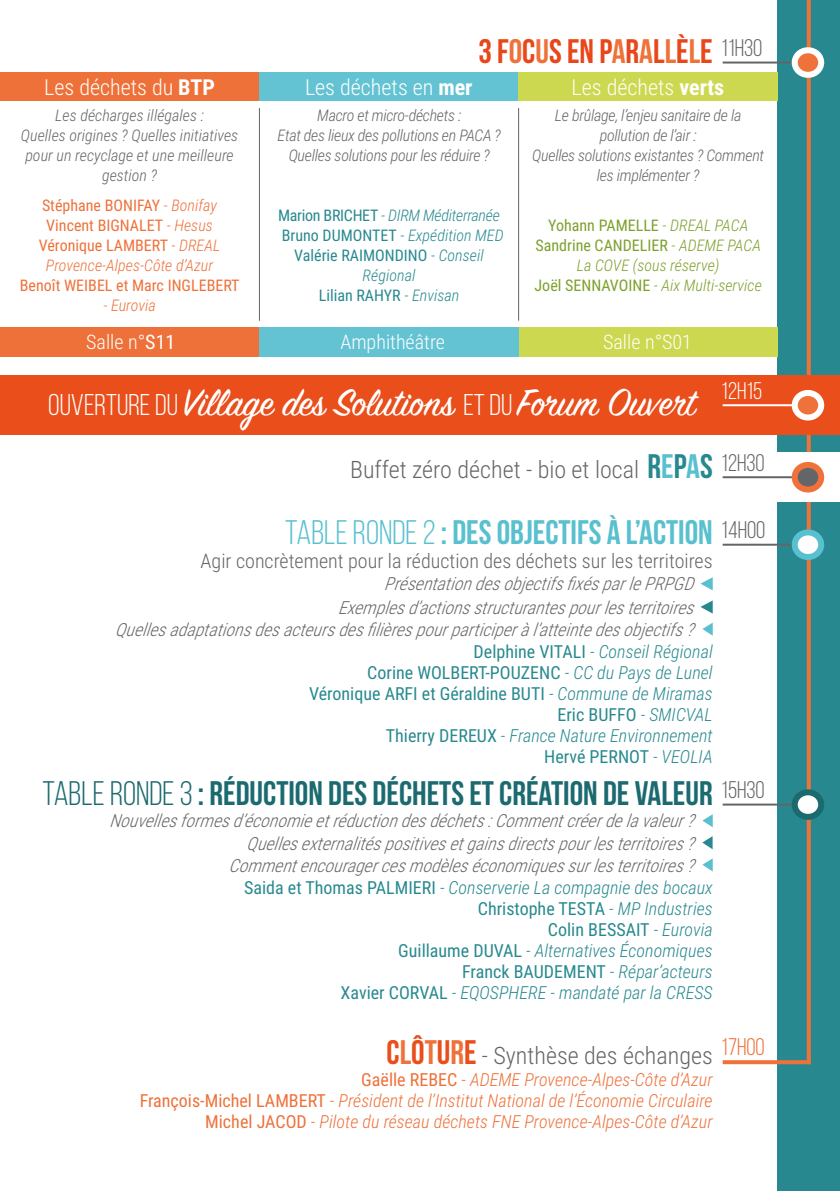
<style>
.page{position:relative;width:840px;height:1191px;background:#fff}
.page>*{position:absolute;margin:0;border:0;box-sizing:border-box;transform-origin:0 0}
.t1{font:42px "Sign Painter House Script";letter-spacing:-.005em;color:#fff}
.t2{font:34px "Bebas Neue";color:#1b6a70}
.t3{font:34px "Bebas Neue";color:#58c0cf}
.t4{font:34px "Bebas Neue";color:#e8471a}
.t5{font:34px "Bebas Neue";color:#27898f}
.t6{font:300 24px "Roboto Condensed";color:#646568}
.t7{font:24px "Bebas Neue";color:#646568}
.t8{font:24px "Bebas Neue";color:#fff}
.t9{font:24px "Bebas Neue";color:#ee713a}
.t10{font:300 22px "Roboto Condensed";color:#fff}
.t11{font:300 20px "Roboto Condensed";color:#646568}
.t12{font:300 20px "Roboto Condensed";color:#fff}
.t13{font:italic 300 18px "Roboto Condensed";color:#646568}
.t14{font:italic 300 18px "Roboto Condensed";color:#ee713a}
.t15{font:italic 300 18px "Roboto Condensed";color:#27898f}
.t16{font:18px "Roboto Condensed";color:#28898f}
.t17{font:18px "Roboto Condensed";color:#27898f}
.t18{font:italic 300 18px "Roboto Condensed";color:#28898f}
.t19{font:italic 300 16px/20px "Roboto Condensed";letter-spacing:-.02em;color:#646568;text-align:center}
.t20{font:italic 300 16px/20px "Roboto Condensed";color:#646568;text-align:center}
.t21{font:16px "Roboto Condensed";color:#ee713a}
.t22{font:italic 300 16px/20px "Roboto Condensed";color:#ee713a;text-align:center}
.t23{font:16px/20px "Roboto Condensed";color:#27898f;text-align:center}
.t24{font:16px "Roboto Condensed";color:#7da02b}
.t25{font:italic 300 16px "Roboto Condensed";color:#7da02b}
.t26{font:italic 300 16px "Roboto Condensed";letter-spacing:-.02em;color:#27898f}
.t27{font:italic 300 16px "Roboto Condensed";color:#27898f}
.s1{color:#ee723a}
.s2{font-weight:700}
.s3{font-weight:300;font-style:italic}
.s4{font-weight:400;font-style:normal}
.s5{font-weight:400}
.s6{font-family:"Bebas Neue";font-size:30px}
.s7{color:#58c0cf}
.s8{font-style:inherit}
.s9{font-family:"Bebas Neue";font-weight:400;font-size:34px;color:#e94e1b}
.s10{font-family:"Bebas Neue";font-weight:400;font-size:34px;color:#ee723a}
</style>
<div class="page">
<div style="left:777px;top:0;width:62px;height:1191px;background:#27898f"></div>
<svg style="left:806px;top:0;width:4px;height:1060px;background:#c7764a"></svg>
<hr style="left:722px;top:62px;width:73px;height:2px;background:#646568">
<div style="left:0;top:72px;width:259px;height:29px;background:#ee713a"></div>
<div style="left:259px;top:72px;width:259px;height:29px;background:#64c3d3"></div>
<hr style="left:518px;top:108px;width:1px;height:213px;background:#646568">
<div style="left:518px;top:72px;width:259px;height:29px;background:#ccd84f"></div>
<hr style="left:259px;top:108px;width:1px;height:213px;background:#646568">
<div style="left:0;top:328px;width:259px;height:29px;background:#ee713a"></div>
<div style="left:259px;top:328px;width:259px;height:29px;background:#64c3d3"></div>
<div style="left:518px;top:328px;width:259px;height:29px;background:#ccd84f"></div>
<hr style="left:722px;top:544px;width:74px;height:2px;background:#646568">
<svg style="left:794px;top:532px;width:26px;height:25px"></svg>
<div style="left:791px;top:529px;width:32px;height:31px;border:6px solid #58c0cf;border-radius:50%"></div>
<svg style="left:700px;top:577px;width:12px;height:13px"></svg>
<svg style="left:702px;top:623px;width:10px;height:12px"></svg>
<svg style="left:700px;top:601px;width:12px;height:12px"></svg>
<hr style="left:722px;top:803px;width:74px;height:2px;background:#646568">
<svg style="left:794px;top:792px;width:26px;height:25px"></svg>
<div style="left:791px;top:789px;width:32px;height:31px;border:6px solid #1b6a70;border-radius:50%"></div>
<svg style="left:702px;top:836px;width:10px;height:13px"></svg>
<svg style="left:702px;top:814px;width:10px;height:13px"></svg>
<svg style="left:702px;top:859px;width:10px;height:12px"></svg>
<div style="left:771px;top:452px;width:68px;height:50px;background:#fff"></div>
<hr style="left:722px;top:476px;width:74px;height:2px;background:#646568">
<div style="left:794px;top:465px;width:26px;height:24px;background:#646568;border-radius:50%"></div>
<div style="left:791px;top:462px;width:32px;height:30px;border:6px solid #ee723a;border-radius:50%"></div>
<div style="left:0;top:375px;width:839px;height:59px;background:#e94e1b"></div>
<div style="left:794px;top:393px;width:26px;height:24px;background:#ee723a;border-radius:50%"></div>
<div style="left:791px;top:390px;width:32px;height:30px;border:6px solid #fff;border-radius:50%"></div>
<hr style="left:722px;top:404px;width:74px;height:2px;background:#fff">
<svg style="left:722px;top:1060px;width:88px;height:4px"></svg>
<svg style="left:794px;top:50px;width:26px;height:25px"></svg>
<div style="left:791px;top:47px;width:32px;height:31px;border:6px solid #fff;border-radius:50%"></div>
<p class="t4" style="left:478px;top:32px;width:236px">3 F<span class="s1">O</span>C<span class="s1">U</span>S EN P<span class="s1">A</span>R<span class="s1">A</span>L<span class="s1">L</span>È<span class="s1">L</span>E</p>
<p class="t7" style="left:720px;top:35px;width:43px">11H30</p>
<p class="t10" style="left:44px;top:71px;width:172px">Les déchets du <span class="s2">BTP</span></p>
<p class="t10" style="left:305px;top:71px;width:169px">Les déchets en <span class="s2">mer</span></p>
<p class="t10" style="left:571px;top:71px;width:154px">Les déchets <span class="s2">verts</span></p>
<p class="t20" style="left:55px;top:105px;width:150px">Les décharges illégales :</p>
<p class="t20" style="left:21px;top:125px;width:218px">Quelles origines ? Quelles initiatives pour un recyclage et une meilleure gestion ?</p>
<p class="t19" style="left:317px;top:105px;width:145px">Macro et micro-déchets :</p>
<p class="t19" style="left:277px;top:125px;width:225px">Etat des lieux des pollutions en PACA ?<br>Quelles solutions pour les réduire ?</p>
<p class="t19" style="left:554px;top:105px;width:188px">Le brûlage, l’enjeu sanitaire de la pollution de l’air :</p>
<p class="t19" style="left:532px;top:145px;width:233px">Quelles solutions existantes ? Comment les implémenter ?</p>
<p class="t21" style="left:42px;top:194px;width:176px">Stéphane BONIFAY <span class="s3">- Bonifay</span></p>
<p class="t21" style="left:46px;top:214px;width:168px">Vincent BIGNALET <span class="s3">- Hesus</span></p>
<p class="t22" style="left:39px;top:235px;width:183px"><span class="s4">Véronique LAMBERT</span> - DREAL<br>Provence-Alpes-Côte d’Azur</p>
<p class="t21" style="left:20px;top:274px;width:221px">Benoît WEIBEL et Marc INGLEBERT</p>
<p class="t22" style="left:103px;top:295px;width:54px">- Eurovia</p>
<p class="t12" style="left:86px;top:328px;width:91px">Salle n°<span class="s5">S11</span></p>
<p class="t12" style="left:340px;top:328px;width:106px">Amphithéâtre</p>
<p class="t12" style="left:602px;top:328px;width:90px">Salle n°S01</p>
<p class="t26" style="left:278px;top:204px;width:223px"><span class="s4">Marion BRICHET</span> - DIRM Méditerranée</p>
<p class="t27" style="left:281px;top:224px;width:223px"><span class="s4">Bruno DUMONTET</span> - Expédition MED</p>
<p class="t23" style="left:294px;top:245px;width:191px">Valérie RAIMONDINO <span class="s3">- Conseil<br>Régional</span></p>
<p class="t23" style="left:318px;top:285px;width:142px">Lilian RAHYR <span class="s3">- Envisan</span></p>
<p class="t24" style="left:548px;top:214px;width:201px">Yohann PAMELLE <span class="s3">- DREAL PACA</span></p>
<p class="t24" style="left:535px;top:234px;width:227px">Sandrine CANDELIER <span class="s3">- ADEME PACA</span></p>
<p class="t25" style="left:576px;top:254px;width:144px">La COVE (sous réserve)</p>
<p class="t25" style="left:534px;top:274px;width:229px"><span class="s4">Joël SENNAVOINE</span> - Aix Multi-service</p>
<p class="t1" style="left:48px;top:377px;width:648px"><span class="s6">OUVERTURE DU</span> Village des Solutions <span class="s6">ET DU</span> Forum Ouvert</p>
<p class="t8" style="left:720px;top:377px;width:42px">12H15</p>
<p class="t6" style="left:350px;top:453px;width:290px">Buffet zéro déchet - bio et local</p>
<p class="t5" style="left:647px;top:448px;width:67px">R<span class="s7">E</span>P<span class="s7">A</span>S</p>
<p class="t7" style="left:720px;top:449px;width:45px">12H30</p>
<p class="t3" style="left:285px;top:514px;width:428px"><span class="s8">TABLE RONDE 2</span> : DES OBJECTIFS À L’ACTION</p>
<p class="t11" style="left:200px;top:547px;width:513px">Agir concrètement pour la réduction des déchets sur les territoires</p>
<p class="t13" style="left:384px;top:571px;width:318px">PrésentationdesobjectifsfixésparlePRPGD</p>
<p class="t13" style="left:115px;top:617px;width:587px">Quellesadaptationsdesacteursdesfilièrespourparticiperàl’atteintedesobjectifs?</p>
<p class="t13" style="left:337px;top:595px;width:364px">Exemplesd’actionsstructurantespourlesterritoires</p>
<p class="t18" style="left:473px;top:639px;width:240px"><span class="s4">Delphine VITALI</span> - Conseil Régional</p>
<p class="t16" style="left:367px;top:660px;width:347px">Corine WOLBERT-POUZENC <span class="s3">- CC du Pays de Lunel</span></p>
<p class="t16" style="left:309px;top:681px;width:405px">Véronique ARFI et Géraldine BUTI <span class="s3">- Commune de Miramas</span></p>
<p class="t17" style="left:557px;top:702px;width:157px">Eric BUFFO <span class="s3">- SMICVAL</span></p>
<p class="t18" style="left:385px;top:723px;width:328px"><span class="s4">Thierry DEREUX</span> - France Nature Environnement</p>
<p class="t16" style="left:544px;top:744px;width:170px">Hervé PERNOT <span class="s3">- VEOLIA</span></p>
<p class="t7" style="left:720px;top:517px;width:46px">14H00</p>
<p class="t2" style="left:42px;top:775px;width:671px"><span class="s8">TABLE RONDE 3</span>: RÉDUCTION DES DÉCHETS ET CRÉATION DE VALEUR</p>
<p class="t7" style="left:720px;top:777px;width:45px">15H30</p>
<p class="t13" style="left:109px;top:808px;width:593px">Nouvellesformesd’économieetréductiondesdéchets:Commentcréerdelavaleur?</p>
<p class="t13" style="left:228px;top:852px;width:474px">Commentencouragercesmodèleséconomiquessurlesterritoires?</p>
<p class="t13" style="left:246px;top:830px;width:456px">Quellesexternalitéspositivesetgainsdirectspourlesterritoires?</p>
<p class="t15" style="left:244px;top:874px;width:470px"><span class="s4">Saida et Thomas PALMIERI</span> - Conserverie La compagnie des bocaux</p>
<p class="t17" style="left:477px;top:895px;width:236px">Christophe TESTA <span class="s3">- MP Industries</span></p>
<p class="t17" style="left:547px;top:916px;width:166px">Colin BESSAIT <span class="s3">- Eurovia</span></p>
<p class="t15" style="left:398px;top:937px;width:316px"><span class="s4">Guillaume DUVAL</span> - Alternatives Économiques</p>
<p class="t17" style="left:462px;top:958px;width:252px">Franck BAUDEMENT <span class="s3">- Répar’acteurs</span></p>
<p class="t15" style="left:340px;top:979px;width:373px"><span class="s4">Xavier CORVAL</span> - EQOSPHERE - mandaté par la CRESS</p>
<p class="t6" style="left:386px;top:1038px;width:327px"><span class="s9">C</span><span class="s10">L</span><span class="s9">Ô</span><span class="s10">T</span><span class="s9">U</span><span class="s10">R</span><span class="s9">E</span> - Synthèse des échanges</p>
<p class="t14" style="left:361px;top:1067px;width:353px"><span class="s4">Gaëlle REBEC</span> - ADEME Provence-Alpes-Côte d’Azur</p>
<p class="t14" style="left:140px;top:1088px;width:574px"><span class="s4">François-Michel LAMBERT</span> - Président de l’Institut National de l’Économie Circulaire</p>
<p class="t14" style="left:205px;top:1109px;width:508px"><span class="s4">Michel JACOD</span> - Pilote du réseau déchets FNE Provence-Alpes-Côte d’Azur</p>
<p class="t9" style="left:720px;top:1034px;width:45px">17H00</p>
</div>
